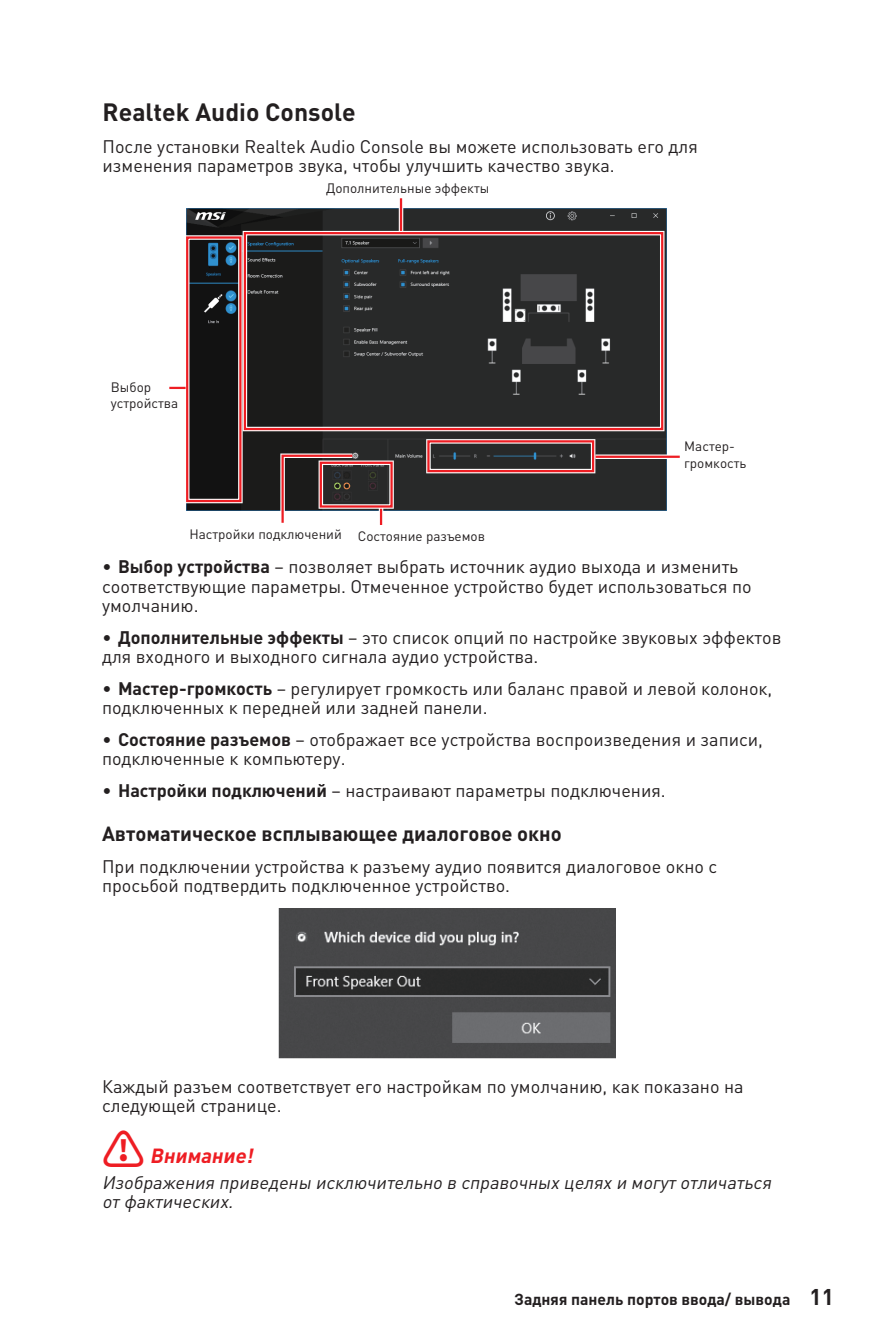
<style>
.page{position:relative;width:893px;height:1340px;background:#fff}
.page>*{position:absolute;margin:0;border:0;box-sizing:border-box;transform-origin:0 0}
.t1{font:700 24.75px "MSI Din Pro Noto CJK";color:#231f20}
.t2{font:700 20.25px "MSI Din Pro Noto CJK";color:#231f20}
.t3{font:italic 700 20.25px "MSI Din Pro Noto CJK";color:#ee1d23}
.t4{font:18px/19.1px "MSI Din Pro Noto CJK";color:#231f20}
.t5{font:italic 18px/19.1px "MSI Din Pro Noto CJK";color:#231f20}
.t6{font:700 15.75px "MSI Din Pro Noto CJK";color:#231f20}
.t7{font:13.5px/16.2px "MSI Din Pro Noto CJK";color:#231f20}
.s1{font-weight:700}
.s2{font-style:normal;font-size:42.75px}
.s3{font-size:22.5px}
</style>
<div class="page">
<img style="left:278px;top:908px;width:337px;height:151px">
<img style="left:186px;top:209px;width:480px;height:301px">
<div style="left:185px;top:235px;width:58px;height:268px;border:4px solid #fff"></div>
<div style="left:186px;top:236px;width:56px;height:266px;border:2px solid #ee1d23"></div>
<div style="left:169px;top:385px;width:17px;height:5px;background:#fbd0d1"></div>
<svg style="left:169px;top:387px;width:17px;height:2px"></svg>
<hr style="left:399px;top:198px;width:4px;height:33px;background:#fde7e7">
<hr style="left:400px;top:198px;width:2px;height:33px;background:#ee1d23">
<svg style="left:278px;top:451px;width:79px;height:72px"></svg>
<svg style="left:379px;top:509px;width:4px;height:16px"></svg>
<svg style="left:380px;top:509px;width:2px;height:16px"></svg>
<svg style="left:595px;top:454px;width:72px;height:5px"></svg>
<hr style="left:595px;top:455px;width:85px;height:3px;background:#ee1d23">
<div style="left:426px;top:439px;width:169px;height:34px;border:4px solid #fff"></div>
<div style="left:427px;top:440px;width:167px;height:32px;border:2px solid #ee1d23"></div>
<div style="left:243px;top:231px;width:421px;height:200px;border:4px solid #fff"></div>
<div style="left:244px;top:232px;width:419px;height:198px;border:2px solid #ee1d23"></div>
<div style="left:319px;top:460px;width:75px;height:49px;border:4px solid #fff"></div>
<div style="left:320px;top:461px;width:73px;height:46px;border:2px solid #ee1d23"></div>
<h1 class="t1" style="left:103px;top:98px;width:255px">Realtek Audio Console</h1>
<p class="t4" style="left:103px;top:137px;width:597px">После установки Realtek Audio Console вы можете использовать его для изменения параметров звука, чтобы улучшить качество звука.</p>
<p class="t7" style="left:326px;top:180px;width:165px">Дополнительные эффекты</p>
<p class="t7" style="left:111px;top:379px;width:69px">Выбор устройства</p>
<p class="t7" style="left:189px;top:526px;width:297px">Настройки подключений Состояние разъемов</p>
<p class="t7" style="left:684px;top:439px;width:64px">Мастер&shy;громкость</p>
<p class="t4" style="left:102px;top:557px;width:651px"><span class="s1">∙ Выбор устройства</span> – позволяет выбрать источник аудио выхода и изменить соответствующие параметры. Отмеченное устройство будет использоваться по умолчанию.</p>
<p class="t4" style="left:102px;top:628px;width:681px"><span class="s1">∙ Дополнительные эффекты</span> – это список опций по настройке звуковых эффектов для входного и выходного сигнала аудио устройства.</p>
<p class="t4" style="left:102px;top:679px;width:672px"><span class="s1">∙ Мастер-громкость</span> – регулирует громкость или баланс правой и левой колонок, подключенных к передней или задней панели.</p>
<p class="t4" style="left:102px;top:730px;width:662px"><span class="s1">∙ Состояние разъемов</span> – отображает все устройства воспроизведения и записи, подключенные к компьютеру.</p>
<p class="t4" style="left:102px;top:781px;width:565px"><span class="s1">∙ Настройки подключений</span> – настраивают параметры подключения.</p>
<p class="t2" style="left:102px;top:822px;width:461px">Автоматическое всплывающее диалоговое окно</p>
<p class="t4" style="left:102px;top:857px;width:617px">При подключении устройства к разъему аудио появится диалоговое окно с просьбой подтвердить подключенное устройство.</p>
<p class="t4" style="left:102px;top:1077px;width:643px">Каждый разъем соответствует его настройкам по умолчанию, как показано на следующей странице.</p>
<p class="t3" style="left:102px;top:1144px;width:163px"><span class="s2">⚠</span> Внимание!</p>
<p class="t5" style="left:102px;top:1173px;width:680px">Изображенияприведеныисключительновсправочныхцеляхимогутотличаться отфактических.</p>
<p class="t6" style="left:514px;top:1289px;width:321px">Задняя панель портов ввода/ вывода <span class="s3">11</span></p>
</div>
